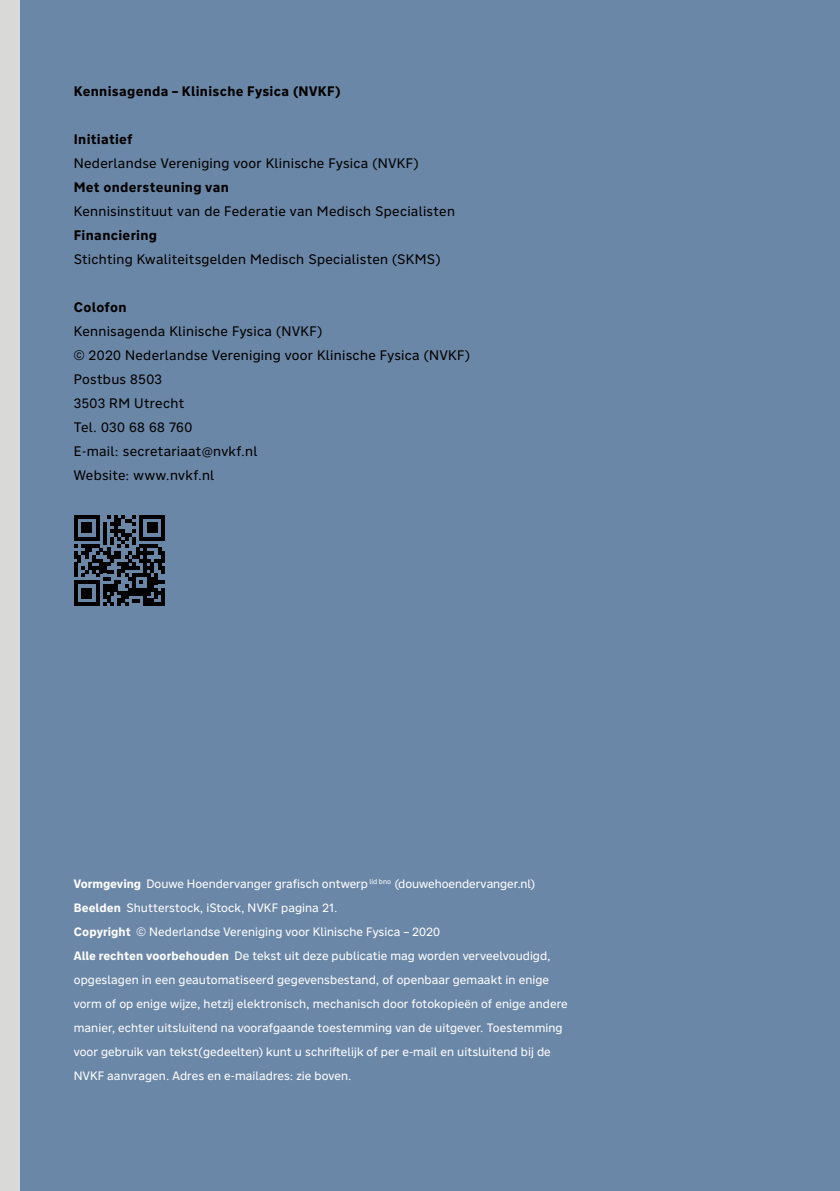
<style>
.page{position:relative;width:840px;height:1191px;background:#fff}
.page>*{position:absolute;margin:0;border:0;box-sizing:border-box;transform-origin:0 0}
.t1{font:13.6px/24px "Nort";letter-spacing:.02em;color:#000}
.t2{font:700 13.6px "Nort";letter-spacing:.025em;color:#000}
.t3{font:12px/24px "Nort";letter-spacing:.005em;color:#fff}
.s1{font-weight:700}
</style>
<div class="page">
<div style="left:0;top:0;width:839px;height:1191px;background:#6b87a7"></div>
<div style="left:0;top:0;width:20px;height:1191px;background:#d9d9d8"></div>
<svg style="left:74px;top:515px;width:91px;height:91px"></svg>
<p class="t2" style="left:74px;top:82px;width:268px">Kennisagenda – Klinische Fysica (NVKF)</p>
<p class="t2" style="left:74px;top:130px;width:60px">Initiatief</p>
<p class="t1" style="left:74px;top:151px;width:346px">Nederlandse Vereniging voor Klinische Fysica (NVKF)</p>
<p class="t2" style="left:74px;top:178px;width:157px">Met ondersteuning van</p>
<p class="t1" style="left:74px;top:199px;width:382px">Kennisinstituut van de Federatie van Medisch Specialisten</p>
<p class="t2" style="left:74px;top:226px;width:85px">Financiering</p>
<p class="t1" style="left:74px;top:247px;width:368px">Stichting Kwaliteitsgelden Medisch Specialisten (SKMS)</p>
<p class="t2" style="left:74px;top:298px;width:54px">Colofon</p>
<p class="t1" style="left:74px;top:319px;width:397px">Kennisagenda Klinische Fysica (NVKF)<br>© 2020 Nederlandse Vereniging voor Klinische Fysica (NVKF)<br>Postbus 8503<br>3503 RM Utrecht<br>Tel. 030 68 68 760<br>E-mail: secretariaat@nvkf.nl<br>Website: www.nvkf.nl</p>
<p class="t3" style="left:74px;top:871px;width:495px"><span class="s1">Vormgeving</span> Douwe Hoendervanger grafisch ontwerp <sup>lid</sup> <sup>bno</sup> (douwehoendervanger.nl)<br><span class="s1">Beelden</span> Shutterstock, iStock, NVKF pagina 21.<br><span class="s1">Copyright</span> © Nederlandse Vereniging voor Klinische Fysica – 2020<br><span class="s1">Alle rechten voorbehouden</span> De tekst uit deze publicatie mag worden verveelvoudigd, opgeslagen in een geautomatiseerd gegevensbestand, of openbaar gemaakt in enige vorm of op enige wijze, hetzij elektronisch, mechanisch door fotokopieën of enige andere manier, echter uitsluitend na voorafgaande toestemming van de uitgever. Toestemming voor gebruik van tekst(gedeelten) kunt u schriftelijk of per e-mail en uitsluitend bij de NVKF aanvragen. Adres en e-mailadres: zie boven.</p>
</div>
